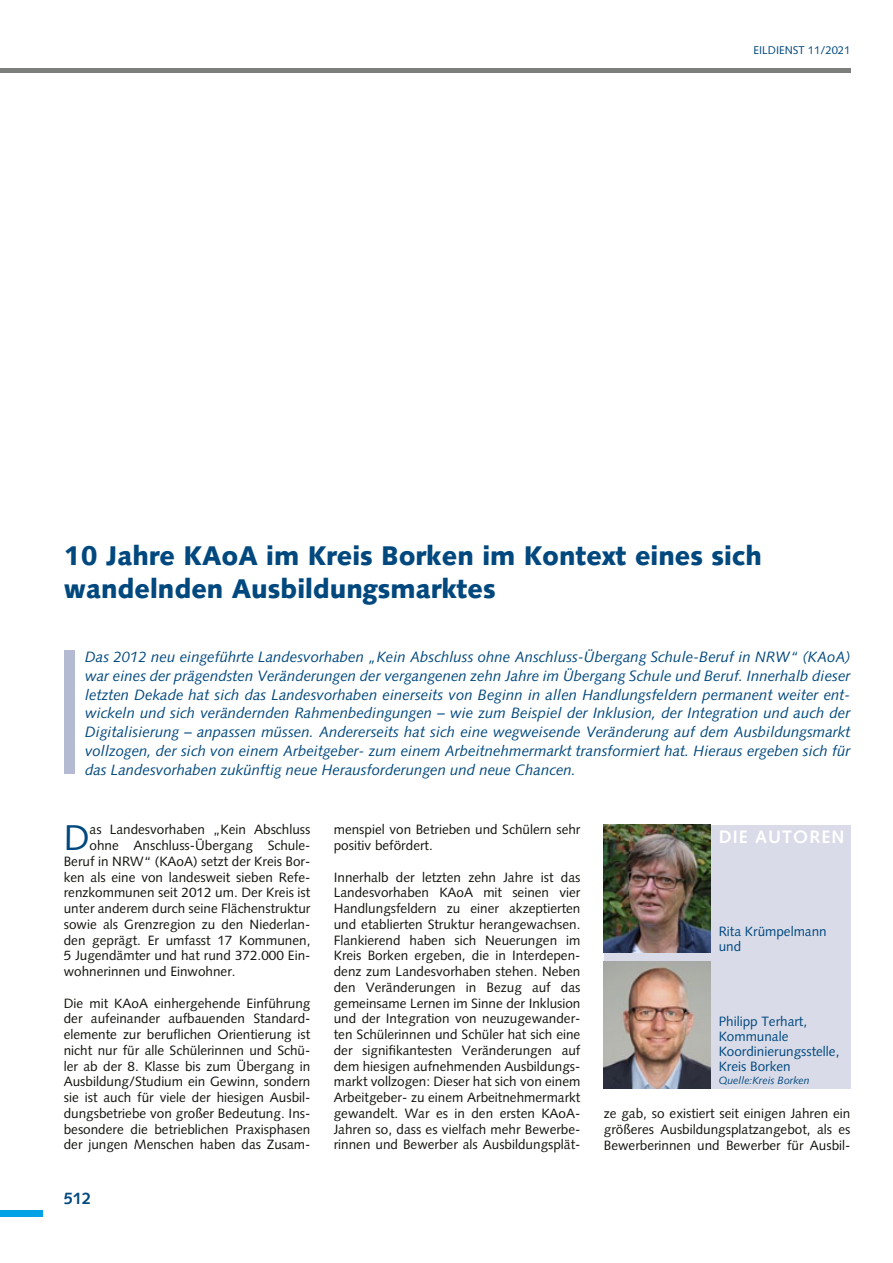
<style>
.page{position:relative;width:893px;height:1263px;background:#fff}
.page>*{position:absolute;margin:0;border:0;box-sizing:border-box;transform-origin:0 0}
.Bodytext_Initial{font:35.85px "Syntax";color:#00487e}
.Headline{font:900 27px/33px "Syntax";color:#00487e}
.Autor{font:700 18px "Syntax";letter-spacing:.06em;color:#fff}
.t1{font:700 16.5px "Syntax";color:#00487e}
.Subhead{font:italic 15px/18.8px "Syntax";color:#00487e;text-align:justify}
.Bodytext{font:13.5px/15.8px "Syntax";color:#12120d;text-align:justify}
.Bodytext_Initial-2{font:13.5px "Syntax";color:#12120d}
.Autor_Bodytext{font:13.5px/15px "Syntax";color:#00487e}
.t2{font:11.25px "Syntax";color:#00487e}
.Autor_Bodytext-2{font:italic 10.5px "Syntax";color:#00487e}
</style>
<div class="page">
<hr style="left:0;top:68px;width:850px;height:4px;background:#7d7f7c">
<div style="left:0;top:1210px;width:43px;height:6px;background:#00a1e5"></div>
<div style="left:64px;top:651px;width:10px;height:123px;background:#b4bad1"></div>
<div style="left:604px;top:825px;width:246px;height:264px;background:#d9dbe8"></div>
<img style="left:604px;top:825px;width:106px;height:127px">
<img style="left:604px;top:961px;width:106px;height:128px">
<p class="t2" style="left:753px;top:43px;width:98px">EILDIENST 11/2021</p>
<p class="Headline" style="left:64px;top:539px;width:700px">10 Jahre KAoA im Kreis Borken im Kontext eines sich wandelnden Ausbildungsmarktes</p>
<p class="Subhead" style="left:85px;top:647px;width:767px">Das 2012 neu eingeführte Landesvorhaben „Kein Abschluss ohne Anschluss-Übergang Schule-Beruf in NRW“ (KAoA) war eines der prägendsten Veränderungen der vergangenen zehn Jahre im Übergang Schule und Beruf. Innerhalb dieser letzten Dekade hat sich das Landesvorhaben einerseits von Beginn in allen Handlungsfeldern permanent weiter ent&shy;wickeln und sich verändernden Rahmenbedingungen – wie zum Beispiel der Inklusion, der Integration und auch der Digitalisierung – anpassen müssen. Andererseits hat sich eine wegweisende Veränderung auf dem Ausbildungsmarkt vollzogen, der sich von einem Arbeitgeber- zum einem Arbeitnehmermarkt transformiert hat. Hieraus ergeben sich für das Landesvorhaben zukünftig neue Herausforderungen und neue Chancen.</p>
<p class="Bodytext_Initial" style="left:64px;top:816px;width:27px">D</p>
<p class="Bodytext_Initial-2" style="left:90px;top:822px;width:222px">as Landesvorhaben „Kein Abschluss</p>
<p class="Bodytext_Initial-2" style="left:90px;top:837px;width:222px">ohne Anschluss-Übergang Schule-</p>
<p class="Bodytext_Initial-2" style="left:64px;top:853px;width:248px">Beruf in NRW“ (KAoA) setzt der Kreis Bor-</p>
<p class="Bodytext_Initial-2" style="left:64px;top:869px;width:248px">ken als eine von landesweit sieben Refe-</p>
<p class="Bodytext_Initial-2" style="left:64px;top:885px;width:248px">renzkommunen seit 2012 um. Der Kreis ist</p>
<p class="Bodytext_Initial-2" style="left:64px;top:900px;width:248px">unter anderem durch seine Flächenstruktur</p>
<p class="Bodytext_Initial-2" style="left:64px;top:916px;width:248px">sowie als Grenzregion zu den Niederlan-</p>
<p class="Bodytext_Initial-2" style="left:64px;top:932px;width:248px">den geprägt. Er umfasst 17 Kommunen,</p>
<p class="Bodytext_Initial-2" style="left:64px;top:948px;width:248px">5 Jugendämter und hat rund 372.000 Ein-</p>
<p class="Bodytext_Initial-2" style="left:64px;top:963px;width:173px">wohnerinnen und Einwohner.</p>
<p class="Bodytext" style="left:64px;top:995px;width:248px">Die mit KAoA einhergehende Einführung der aufeinander aufbauenden Standard&shy;elemente zur beruflichen Orientierung ist nicht nur für alle Schülerinnen und Schü&shy;ler ab der 8. Klasse bis zum Übergang in Ausbildung/Studium ein Gewinn, sondern sie ist auch für viele der hiesigen Ausbil&shy;dungsbetriebe von großer Bedeutung. Ins&shy;besondere die betrieblichen Praxisphasen der jungen Menschen haben das Zusam-</p>
<p class="t1" style="left:64px;top:1189px;width:29px">512</p>
<p class="Bodytext" style="left:334px;top:822px;width:248px">menspiel von Betrieben und Schülern sehr positiv befördert.</p>
<p class="Bodytext" style="left:334px;top:869px;width:248px">Innerhalb der letzten zehn Jahre ist das Landesvorhaben KAoA mit seinen vier Handlungsfeldern zu einer akzeptierten und etablierten Struktur herangewachsen.<br>Flankierend haben sich Neuerungen im Kreis Borken ergeben, die in Interdepen&shy;denz zum Landesvorhaben stehen. Neben den Veränderungen in Bezug auf das gemeinsame Lernen im Sinne der Inklusion und der Integration von neuzugewander&shy;ten Schülerinnen und Schüler hat sich eine der signifikantesten Veränderungen auf dem hiesigen aufnehmenden Ausbildungs&shy;markt vollzogen: Dieser hat sich von einem Arbeitgeber- zu einem Arbeitnehmermarkt gewandelt. War es in den ersten KAoA-Jahren so, dass es vielfach mehr Bewerbe&shy;rinnen und Bewerber als Ausbildungsplät-</p>
<p class="Autor" style="left:719px;top:826px;width:127px">DIE AUTOREN</p>
<p class="Autor_Bodytext" style="left:719px;top:924px;width:110px">Rita Krümpelmann und</p>
<p class="Autor_Bodytext" style="left:719px;top:1014px;width:122px">Philipp Terhart,<br>Kommunale<br>Koordinierungsstelle,<br>Kreis Borken</p>
<p class="Autor_Bodytext-2" style="left:719px;top:1074px;width:93px">Quelle:Kreis Borken</p>
<p class="Bodytext" style="left:604px;top:1105px;width:248px">ze gab, so existiert seit einigen Jahren ein größeres Ausbildungsplatzangebot, als es Bewerberinnen und Bewerber für Ausbil-</p>
</div>
